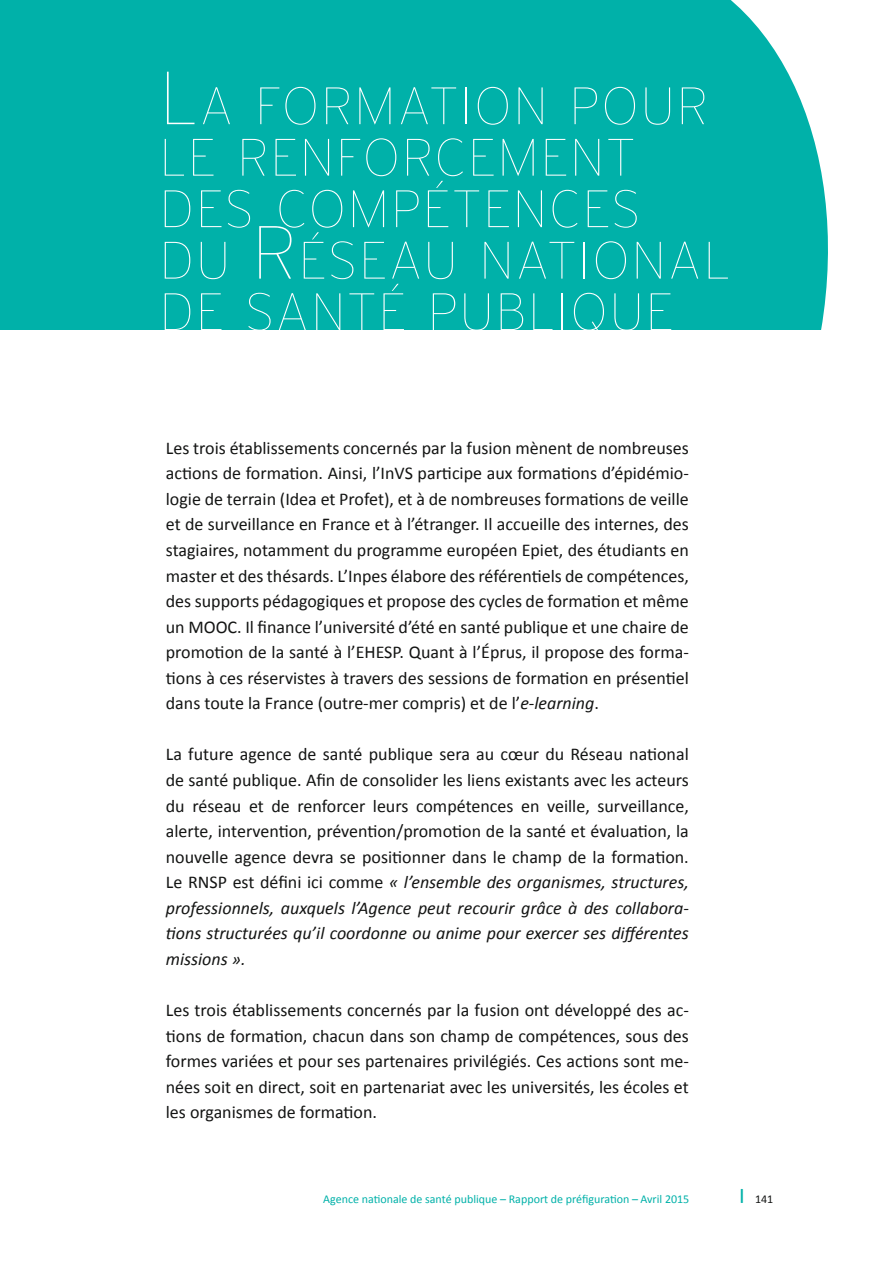
<style>
.page{position:relative;width:893px;height:1263px;background:#fff}
.page>*{position:absolute;margin:0;border:0;box-sizing:border-box;transform-origin:0 0}
._00_suite_chapitre{font:100 52.5px/51.4px "Interstate";letter-spacing:.03em;color:#fff}
.texte_courant{font:18px/25.5px "Calibri";color:#131413;text-align:justify}
.t1{font:12px "Calibri";color:#00b1a9}
.t2{font:12px "Calibri";color:#131413}
.s1{font-size:75px}
.s2{font-style:italic}
.s3{font-size:22.5px;color:#00b1a9}
</style>
<div class="page">
<div style="left:0;top:0;width:885px;height:330px;background:#00b1a9"></div>
<svg style="left:731px;top:0;width:154px;height:330px;fill:#fff"></svg>
<p class="_00_suite_chapitre" style="left:159px;top:80px;width:572px"><span class="s1">L</span>A FORMATION POUR<br>LE RENFORCEMENT<br>DES COMPÉTENCES<br>DU <span class="s1">R</span> ÉSEAU NATIONAL<br>DE SANTÉ PUBLIQUE</p>
<p class="texte_courant" style="left:166px;top:435px;width:525px">Les trois établissements concernés par la fusion mènent de nombreuses actions de formation. Ainsi, l’InVS participe aux formations d’épidémio&shy;logie de terrain (Idea et Profet), et à de nombreuses formations de veille et de surveillance en France et à l’étranger. Il accueille des internes, des stagiaires, notamment du programme européen Epiet, des étudiants en master et des thésards. L’Inpes élabore des référentiels de compétences, des supports pédagogiques et propose des cycles de formation et même un MOOC. Il finance l’université d’été en santé publique et une chaire de promotion de la santé à l’EHESP. Quant à l’Éprus, il propose des forma&shy;tions à ces réservistes à travers des sessions de formation en présentiel dans toute la France (outre-mer compris) et de l’<span class="s2">e-learning</span>.</p>
<p class="texte_courant" style="left:166px;top:742px;width:525px">La future agence de santé publique sera au cœur du Réseau national de santé publique. Afin de consolider les liens existants avec les acteurs du réseau et de renforcer leurs compétences en veille, surveillance, alerte, intervention, prévention/promotion de la santé et évaluation, la nouvelle agence devra se positionner dans le champ de la formation.<br>Le RNSP est défini ici comme <span class="s2">« l’ensemble des organismes, structures, professionnels, auxquels l’Agence peut recourir grâce à des collabora&shy;tions structurées qu’il coordonne ou anime pour exercer ses différentes missions ».</span></p>
<p class="texte_courant" style="left:166px;top:997px;width:524px">Les trois établissements concernés par la fusion ont développé des ac&shy;tions de formation, chacun dans son champ de compétences, sous des formes variées et pour ses partenaires privilégiés. Ces actions sont me&shy;nées soit en direct, soit en partenariat avec les universités, les écoles et les organismes de formation.</p>
<p class="t1" style="left:323px;top:1192px;width:368px">Agence nationale de santé publique – Rapport de préfiguration – Avril 2015</p>
<p class="t2" style="left:739px;top:1192px;width:36px"><span class="s3">I</span> 141</p>
</div>
